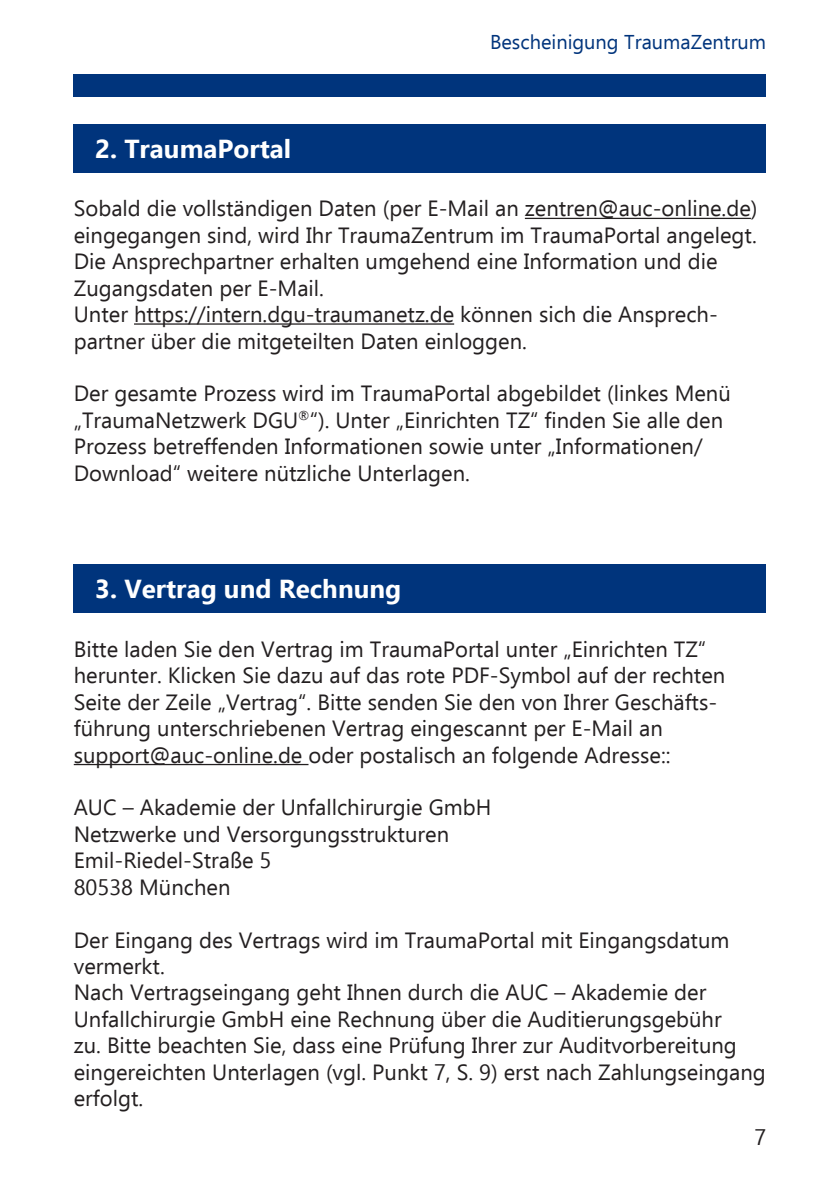
<style>
.page{position:relative;width:840px;height:1191px;background:#fff}
.page>*{position:absolute;margin:0;border:0;box-sizing:border-box;transform-origin:0 0}
.t1{font:700 26px "Ebrima";color:#fff}
.t2{font:22px/26.4px "Ebrima";color:#231f20}
.t3{font:20px "Ebrima";color:#00347c}
</style>
<div class="page">
<div style="left:74px;top:74px;width:691px;height:22px;background:#00347c"></div>
<div style="left:74px;top:124px;width:691px;height:49px;background:#00347c"></div>
<hr style="left:524px;top:218px;width:226px;height:1px;background:#231f20">
<hr style="left:134px;top:323px;width:320px;height:2px;background:#231f20">
<div style="left:74px;top:564px;width:691px;height:49px;background:#00347c"></div>
<hr style="left:74px;top:764px;width:234px;height:1px;background:#231f20">
<p class="t1" style="left:95px;top:128px;width:197px">2. TraumaPortal</p>
<p class="t3" style="left:489px;top:27px;width:277px">Bescheinigung TraumaZentrum</p>
<p class="t2" style="left:74px;top:195px;width:685px">Sobald die vollständigen Daten (per E-Mail an zentren@auc-online.de) eingegangen sind, wird Ihr TraumaZentrum im TraumaPortal angelegt.</p>
<p class="t2" style="left:74px;top:247px;width:645px">Die Ansprechpartner erhalten umgehend eine Information und die<br>Zugangsdaten per E-Mail.</p>
<p class="t2" style="left:74px;top:300px;width:645px">Unter https://intern.dgu-traumanetz.de können sich die Ansprech&shy;partner über die mitgeteilten Daten einloggen.</p>
<p class="t2" style="left:74px;top:379px;width:658px">Der gesamte Prozess wird im TraumaPortal abgebildet (linkes Menü „TraumaNetzwerk DGU<sup>®</sup>“). Unter „Einrichten TZ“ finden Sie alle den Prozess betreffenden Informationen sowie unter „Informationen/ Download“ weitere nützliche Unterlagen.</p>
<p class="t1" style="left:95px;top:568px;width:307px">3. Vertrag und Rechnung</p>
<p class="t2" style="left:74px;top:635px;width:633px">Bitte laden Sie den Vertrag im TraumaPortal unter „Einrichten TZ“</p>
<p class="t2" style="left:74px;top:661px;width:652px">herunter. Klicken Sie dazu auf das rote PDF-Symbol auf der rechten<br>Seite der Zeile „Vertrag“. Bitte senden Sie den von Ihrer Geschäfts-</p>
<p class="t2" style="left:74px;top:714px;width:590px">führung unterschriebenen Vertrag eingescannt per E-Mail an</p>
<p class="t2" style="left:74px;top:741px;width:598px">support@auc-online.de oder postalisch an folgende Adresse::</p>
<p class="t2" style="left:74px;top:793px;width:419px">AUC – Akademie der Unfallchirurgie GmbH</p>
<p class="t2" style="left:74px;top:820px;width:376px">Netzwerke und Versorgungsstrukturen</p>
<p class="t2" style="left:74px;top:846px;width:199px">Emil-Riedel-Straße 5</p>
<p class="t2" style="left:74px;top:873px;width:158px">80538 München</p>
<p class="t2" style="left:74px;top:925px;width:656px">Der Eingang des Vertrags wird im TraumaPortal mit Eingangsdatum vermerkt.</p>
<p class="t2" style="left:74px;top:978px;width:633px">Nach Vertragseingang geht Ihnen durch die AUC – Akademie der</p>
<p class="t2" style="left:74px;top:1005px;width:693px">Unfallchirurgie GmbH eine Rechnung über die Auditierungsgebühr<br>zu. Bitte beachten Sie, dass eine Prüfung Ihrer zur Auditvorbereitung eingereichten Unterlagen (vgl. Punkt 7, S. 9) erst nach Zahlungseingang erfolgt.</p>
<p class="t2" style="left:753px;top:1122px;width:13px">7</p>
</div>
